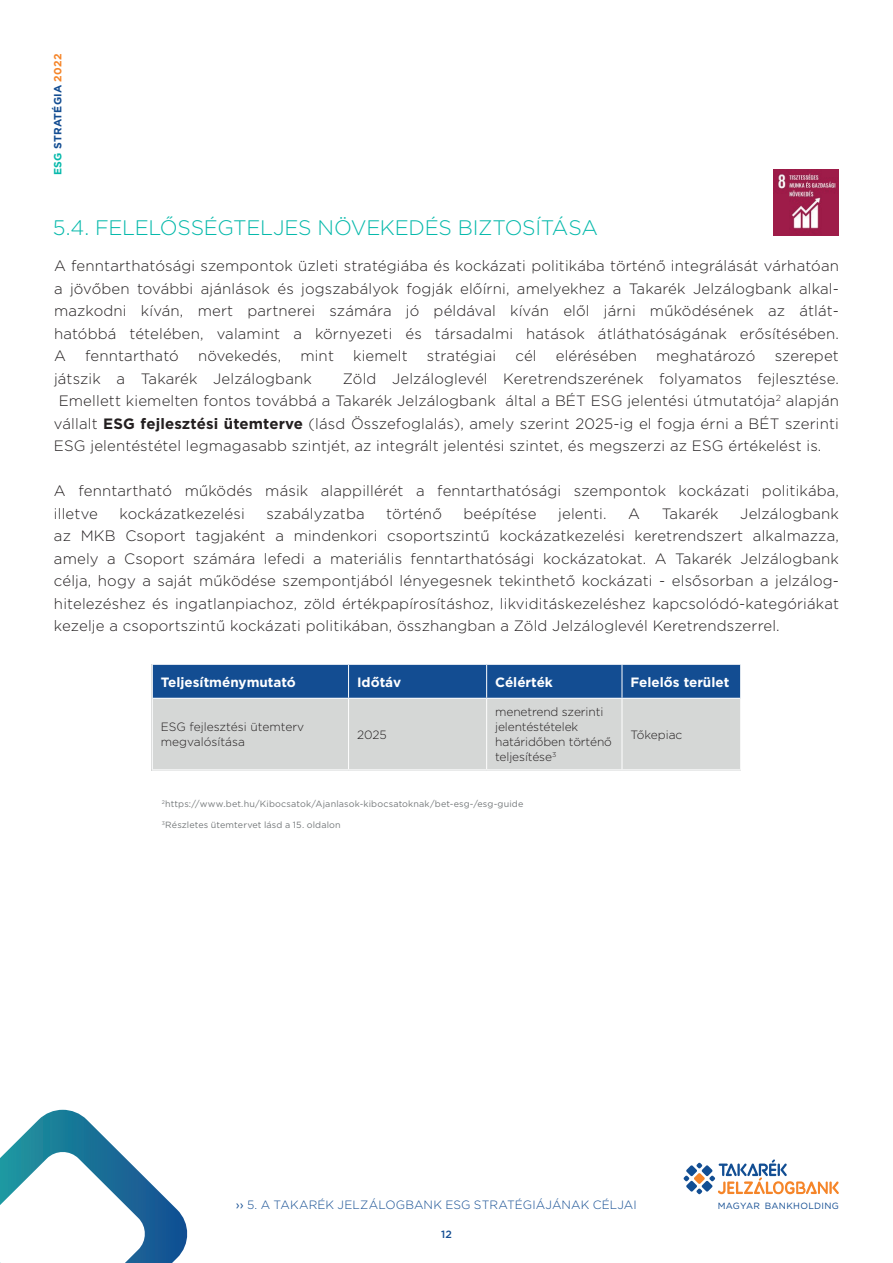
<style>
.page{position:relative;width:893px;height:1263px;background:#fff}
.page>*{position:absolute;margin:0;border:0;box-sizing:border-box;transform-origin:0 0}
.t1{font:300 21px "Gotham";letter-spacing:-.02em;color:#06b9ab}
.t2{font:300 15px/22.5px "Gotham";letter-spacing:.01em;color:#231f20;text-align:justify}
.t3{font:700 13.5px "Gotham";color:#fff}
.t4{font:300 12px/15px "Gotham";letter-spacing:-.01em;color:#231f20}
.t5{font:300 12px "Gotham";letter-spacing:.01em;color:#134d92}
.t6{font:700 10.5px "Gotham";letter-spacing:.025em;color:#134d92}
.t7{font:500 10.5px "Gotham";color:#134d92}
.t8{font:9px "Gotham";letter-spacing:.015em;color:#75797b}
.t9{font:9px "Gotham";letter-spacing:.03em;color:#134d92}
.s1{color:#06b9ab}
.s2{color:#f58529}
.s3{font-weight:700}
.s4{font-weight:400}
</style>
<div class="page">
<svg style="left:683px;top:1159px;width:156px;height:35px"></svg>
<div style="left:152px;top:664px;width:589px;height:106px;background:#d5d7d6"></div>
<div style="left:153px;top:665px;width:587px;height:33px;background:#134d92"></div>
<hr style="left:152px;top:664px;width:197px;height:1px;background:#fff">
<hr style="left:152px;top:665px;width:1px;height:33px;background:#fff">
<hr style="left:349px;top:664px;width:138px;height:1px;background:#fff">
<hr style="left:487px;top:664px;width:135px;height:1px;background:#fff">
<hr style="left:622px;top:664px;width:119px;height:1px;background:#fff">
<hr style="left:740px;top:665px;width:1px;height:33px;background:#fff">
<hr style="left:152px;top:698px;width:1px;height:71px;background:#fff">
<hr style="left:740px;top:698px;width:1px;height:71px;background:#fff">
<hr style="left:348px;top:665px;width:1px;height:33px;background:#fff">
<hr style="left:486px;top:665px;width:1px;height:33px;background:#fff">
<hr style="left:622px;top:665px;width:1px;height:33px;background:#fff">
<hr style="left:348px;top:699px;width:1px;height:70px;background:#fff">
<hr style="left:486px;top:699px;width:1px;height:70px;background:#fff">
<hr style="left:622px;top:699px;width:1px;height:70px;background:#fff">
<hr style="left:153px;top:698px;width:196px;height:1px;background:#fff">
<hr style="left:349px;top:698px;width:138px;height:1px;background:#fff">
<hr style="left:487px;top:698px;width:135px;height:1px;background:#fff">
<hr style="left:622px;top:698px;width:118px;height:1px;background:#fff">
<hr style="left:152px;top:769px;width:197px;height:1px;background:#fff">
<hr style="left:349px;top:769px;width:138px;height:1px;background:#fff">
<hr style="left:487px;top:769px;width:135px;height:1px;background:#fff">
<hr style="left:622px;top:769px;width:119px;height:1px;background:#fff">
<svg style="left:0;top:1110px;width:188px;height:153px"></svg>
<img style="left:773px;top:169px;width:66px;height:66px">
<p class="t6" style="left:51px;top:175px;width:123px;rotate:-90deg"><span class="s1">ESG</span> STRATÉGIA <span class="s2">2022</span></p>
<h1 class="t1" style="left:53px;top:214px;width:546px">5.4. FELELŐSSÉGTELJES NÖVEKEDÉS BIZTOSÍTÁSA</h1>
<p class="t2" style="left:54px;top:254px;width:786px">A fenntarthatósági szempontok üzleti stratégiába és kockázati politikába történő integrálását várhatóan a jövőben további ajánlások és jogszabályok fogják előírni, amelyekhez a Takarék Jelzálogbank alkal&shy;mazkodni kíván, mert partnerei számára jó példával kíván elől járni működésének az átlát&shy;hatóbbá tételében, valamint a környezeti és társadalmi hatások átláthatóságának erősítésében.<br>A</p>
<p class="t2" style="left:85px;top:344px;width:95px">fenntartható</p>
<p class="t2" style="left:198px;top:344px;width:85px">növekedés,</p>
<p class="t2" style="left:300px;top:344px;width:35px">mint</p>
<p class="t2" style="left:353px;top:344px;width:56px">kiemelt</p>
<p class="t2" style="left:427px;top:344px;width:71px">stratégiai</p>
<p class="t2" style="left:515px;top:344px;width:23px">cél</p>
<p class="t2" style="left:556px;top:344px;width:83px">elérésében</p>
<p class="t2" style="left:656px;top:344px;width:101px">meghatározó</p>
<p class="t2" style="left:775px;top:344px;width:66px">szerepet</p>
<p class="t2" style="left:54px;top:367px;width:259px">játszik a Takarék Jelzálogbank</p>
<p class="t2" style="left:343px;top:367px;width:498px">Zöld Jelzáloglevél Keretrendszerének folyamatos fejlesztése.</p>
<p class="t2" style="left:59px;top:389px;width:782px">Emellett kiemelten fontos továbbá a Takarék Jelzálogbank által a BÉT ESG jelentési útmutatója<sup>2</sup> alapján</p>
<p class="t2" style="left:54px;top:412px;width:786px">vállalt <span class="s3">ESG fejlesztési ütemterve</span> (lásd Összefoglalás), amely szerint 2025-ig el fogja érni a BÉT szerinti</p>
<p class="t2" style="left:54px;top:434px;width:769px">ESG jelentéstétel legmagasabb szintjét, az integrált jelentési szintet, és megszerzi az ESG értékelést is.</p>
<p class="t2" style="left:54px;top:479px;width:786px">A fenntartható működés másik alappillérét a fenntarthatósági szempontok kockázati politikába, illetve</p>
<p class="t2" style="left:54px;top:502px;width:786px;text-indent:686px">Jelzálogbank az MKB Csoport tagjaként a mindenkori csoportszintű kockázatkezelési keretrendszert alkalmazza, amely a Csoport számára lefedi a materiális fenntarthatósági kockázatokat. A Takarék Jelzálogbank célja, hogy a saját működése szempontjából lényegesnek tekinthető kockázati - elsősorban a jelzálog&shy;hitelezéshez és ingatlanpiachoz, zöld értékpapírosításhoz, likviditáskezeléshez kapcsolódó-kategóriákat kezelje a csoportszintű kockázati politikában, összhangban a Zöld Jelzáloglevél Keretrendszerrel.</p>
<p class="t2" style="left:120px;top:502px;width:127px">kockázatkezelési</p>
<p class="t2" style="left:266px;top:502px;width:100px">szabályzatba</p>
<p class="t2" style="left:386px;top:502px;width:57px">történő</p>
<p class="t2" style="left:464px;top:502px;width:75px">beépítése</p>
<p class="t2" style="left:558px;top:502px;width:50px">jelenti.</p>
<p class="t2" style="left:628px;top:502px;width:13px">A</p>
<p class="t2" style="left:662px;top:502px;width:58px">Takarék</p>
<p class="t3" style="left:161px;top:673px;width:137px">Teljesítménymutató</p>
<p class="t3" style="left:357px;top:673px;width:46px">Időtáv</p>
<p class="t3" style="left:495px;top:673px;width:59px">Célérték</p>
<p class="t3" style="left:630px;top:673px;width:100px">Felelős terület</p>
<p class="t4" style="left:161px;top:719px;width:145px">ESG fejlesztési ütemterv megvalósítása</p>
<p class="t4" style="left:357px;top:727px;width:31px">2025</p>
<p class="t4" style="left:495px;top:704px;width:118px">menetrend szerinti jelentéstételek határidőben történő teljesítése<sup>3</sup></p>
<p class="t4" style="left:630px;top:727px;width:53px">Tőkepiac</p>
<p class="t8" style="left:162px;top:798px;width:363px"><sup>2</sup>https://www.bet.hu/Kibocsatok/Ajanlasok-kibocsatoknak/bet-esg-/esg-guide</p>
<p class="t8" style="left:162px;top:819px;width:180px"><sup>3</sup>Részletes ütemtervet lásd a 15. oldalon</p>
<p class="t5" style="left:236px;top:1197px;width:402px"><span class="s4">››</span> 5. A TAKARÉK JELZÁLOGBANK ESG STRATÉGIÁJÁNAK CÉLJAI</p>
<p class="t7" style="left:441px;top:1227px;width:12px">12</p>
<p class="t9" style="left:718px;top:1200px;width:123px">MAGYAR BANKHOLDING</p>
</div>
